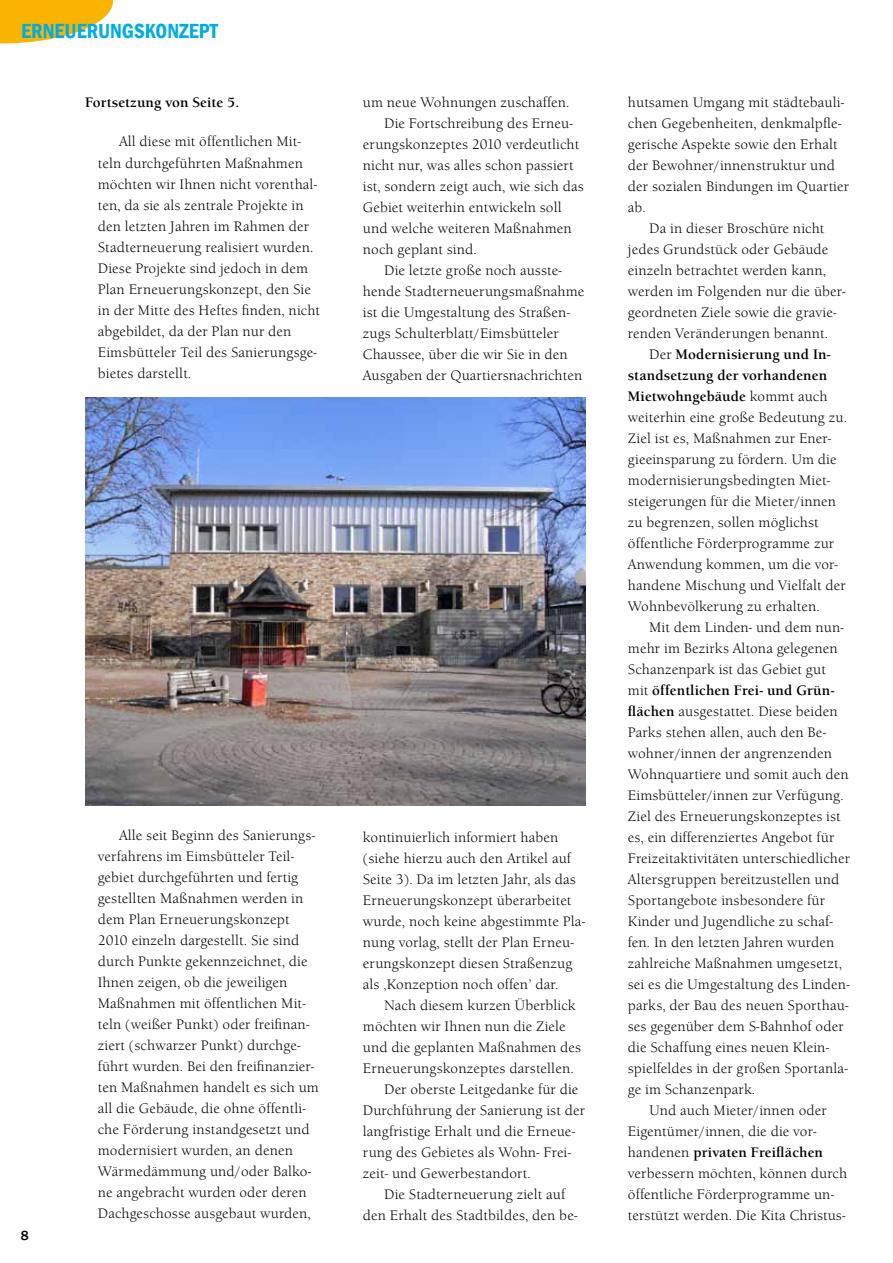
<style>
.page{position:relative;width:893px;height:1263px;background:#fff}
.page>*{position:absolute;margin:0;border:0;box-sizing:border-box;transform-origin:0 0}
.t1{font:600 condensed 21px "Franklin Gothic";color:#00ace5}
.t2{font:14.25px/21px "Berkeley Old Style EF";letter-spacing:.01em;color:#000}
.t3{font:700 14.25px "Berkeley Old Style EF";letter-spacing:.01em;color:#000}
.t4{font:500 13.5px "Franklin Gothic";color:#000}
.s1{font-weight:400}
.s2{font-weight:700}
</style>
<div class="page">
<svg style="left:0;top:0;width:113px;height:44px"></svg>
<img style="left:85px;top:398px;width:500px;height:408px">
<h1 class="t1" style="left:21px;top:17px;width:198px">ERNEUERUNGSKONZEPT</h1>
<p class="t3" style="left:85px;top:94px;width:156px">Fortsetzung von Seite 5.</p>
<p class="t2" style="left:98px;top:131px;width:224px;text-indent:21px">All diese mit öffentlichen Mit&shy;teln durchgeführten Maßnahmen möchten wir Ihnen nicht vorenthal&shy;ten, da sie als zentrale Projekte in den letzten Jahren im Rahmen der<br>Stadterneuerung realisiert wurden.<br>Diese Projekte sind jedoch in dem<br>Plan Erneuerungskonzept, den Sie in der Mitte des Heftes finden, nicht abgebildet, da der Plan nur den<br>Eimsbütteler Teil des Sanierungsge&shy;bietes darstellt.</p>
<p class="t4" style="left:21px;top:1227px;width:9px">8</p>
<p class="t2" style="left:98px;top:824px;width:223px;text-indent:21px">Alle seit Beginn des Sanierungs&shy;verfahrens im Eimsbütteler Teil&shy;gebiet durchgeführten und fertig gestellten Maßnahmen werden in dem Plan Erneuerungskonzept 2010 einzeln dargestellt. Sie sind durch Punkte gekennzeichnet, die Ihnen zeigen, ob die jeweiligen Maßnahmen mit öffentlichen Mit&shy;teln (weißer Punkt) oder freifinan&shy;ziert (schwarzer Punkt) durchge&shy;führt wurden. Bei den freifinanzier&shy;ten Maßnahmen handelt es sich um all die Gebäude, die ohne öffentli&shy;che Förderung instandgesetzt und modernisiert wurden, an denen Wärmedämmung und/oder Balko&shy;ne angebracht wurden oder deren Dachgeschosse ausgebaut wurden,</p>
<p class="t2" style="left:363px;top:92px;width:208px">um neue Wohnungen zuschaffen.</p>
<p class="t2" style="left:384px;top:113px;width:190px">Die Fortschreibung des Erneu-</p>
<p class="t2" style="left:363px;top:134px;width:218px">erungskonzeptes 2010 verdeutlicht</p>
<p class="t2" style="left:363px;top:155px;width:212px">nicht nur, was alles schon passiert</p>
<p class="t2" style="left:363px;top:176px;width:222px">ist, sondern zeigt auch, wie sich das</p>
<p class="t2" style="left:363px;top:197px;width:200px">Gebiet weiterhin entwickeln soll</p>
<p class="t2" style="left:363px;top:218px;width:210px">und welche weiteren Maßnahmen</p>
<p class="t2" style="left:363px;top:239px;width:115px">noch geplant sind.</p>
<p class="t2" style="left:384px;top:260px;width:179px">Die letzte große noch ausste-</p>
<p class="t2" style="left:363px;top:281px;width:223px">hende Stadterneuerungsmaßnahme</p>
<p class="t2" style="left:363px;top:302px;width:209px">ist die Umgestaltung des Straßen-</p>
<p class="t2" style="left:363px;top:323px;width:197px">zugs Schulterblatt/Eimsbütteler</p>
<p class="t2" style="left:363px;top:344px;width:206px">Chaussee, über die wir Sie in den</p>
<p class="t2" style="left:363px;top:365px;width:221px">Ausgaben der Quartiersnachrichten</p>
<p class="t2" style="left:363px;top:827px;width:224px">kontinuierlich informiert haben (siehe hierzu auch den Artikel auf Seite 3). Da im letzten Jahr, als das Erneuerungskonzept überarbeitet wurde, noch keine abgestimmte Pla&shy;nung vorlag, stellt der Plan Erneu&shy;erungskonzept diesen Straßenzug als ‚Konzeption noch offen’ dar.</p>
<p class="t2" style="left:384px;top:995px;width:193px">Nach diesem kurzen Überblick</p>
<p class="t2" style="left:363px;top:1016px;width:204px">möchten wir Ihnen nun die Ziele</p>
<p class="t2" style="left:363px;top:1037px;width:220px">und die geplanten Maßnahmen des</p>
<p class="t2" style="left:363px;top:1058px;width:212px">Erneuerungskonzeptes darstellen.</p>
<p class="t2" style="left:384px;top:1079px;width:196px">Der oberste Leitgedanke für die</p>
<p class="t2" style="left:363px;top:1100px;width:224px">Durchführung der Sanierung ist der</p>
<p class="t2" style="left:363px;top:1121px;width:214px">langfristige Erhalt und die Erneue-</p>
<p class="t2" style="left:363px;top:1142px;width:210px">rung des Gebietes als Wohn- Frei-</p>
<p class="t2" style="left:363px;top:1163px;width:169px">zeit- und Gewerbestandort.</p>
<p class="t2" style="left:384px;top:1184px;width:183px">Die Stadterneuerung zielt auf</p>
<p class="t2" style="left:363px;top:1205px;width:216px">den Erhalt des Stadtbildes, den be-</p>
<p class="t2" style="left:628px;top:92px;width:218px">hutsamen Umgang mit städtebauli-</p>
<p class="t2" style="left:628px;top:113px;width:215px">chen Gegebenheiten, denkmalpfle-</p>
<p class="t2" style="left:628px;top:134px;width:211px">gerische Aspekte sowie den Erhalt</p>
<p class="t2" style="left:628px;top:155px;width:209px">der Bewohner/innenstruktur und</p>
<p class="t2" style="left:628px;top:176px;width:223px">der sozialen Bindungen im Quartier</p>
<p class="t2" style="left:628px;top:197px;width:19px">ab.</p>
<p class="t2" style="left:649px;top:218px;width:177px">Da in dieser Broschüre nicht</p>
<p class="t2" style="left:628px;top:239px;width:202px">jedes Grundstück oder Gebäude</p>
<p class="t2" style="left:628px;top:260px;width:200px">einzeln betrachtet werden kann,</p>
<p class="t2" style="left:628px;top:281px;width:219px">werden im Folgenden nur die über-</p>
<p class="t2" style="left:628px;top:302px;width:210px">geordneten Ziele sowie die gravie-</p>
<p class="t2" style="left:628px;top:323px;width:202px">renden Veränderungen benannt.</p>
<p class="t3" style="left:649px;top:346px;width:183px"><span class="s1">Der</span> Modernisierung und In-</p>
<p class="t3" style="left:628px;top:367px;width:201px">standsetzung der vorhandenen</p>
<p class="t3" style="left:628px;top:388px;width:201px">Mietwohngebäude <span class="s1">kommt auch</span></p>
<p class="t2" style="left:628px;top:407px;width:221px">weiterhin eine große Bedeutung zu.</p>
<p class="t2" style="left:628px;top:428px;width:205px">Ziel ist es, Maßnahmen zur Ener-</p>
<p class="t2" style="left:628px;top:449px;width:210px">gieeinsparung zu fördern. Um die</p>
<p class="t2" style="left:628px;top:470px;width:204px">modernisierungsbedingten Miet-</p>
<p class="t2" style="left:628px;top:491px;width:210px">steigerungen für die Mieter/innen</p>
<p class="t2" style="left:628px;top:512px;width:192px">zu begrenzen, sollen möglichst</p>
<p class="t2" style="left:628px;top:533px;width:208px">öffentliche Förderprogramme zur</p>
<p class="t2" style="left:628px;top:554px;width:212px">Anwendung kommen, um die vor-</p>
<p class="t2" style="left:628px;top:575px;width:219px">handene Mischung und Vielfalt der</p>
<p class="t2" style="left:628px;top:596px;width:193px">Wohnbevölkerung zu erhalten.</p>
<p class="t2" style="left:649px;top:617px;width:196px">Mit dem Linden- und dem nun-</p>
<p class="t2" style="left:628px;top:638px;width:211px">mehr im Bezirks Altona gelegenen</p>
<p class="t2" style="left:628px;top:659px;width:199px">Schanzenpark ist das Gebiet gut</p>
<p class="t3" style="left:628px;top:682px;width:208px"><span class="s1">mit</span> öffentlichen Frei- und Grün-</p>
<p class="t2" style="left:628px;top:701px;width:211px"><span class="s2">flächen</span> ausgestattet. Diese beiden</p>
<p class="t2" style="left:628px;top:722px;width:200px">Parks stehen allen, auch den Be-</p>
<p class="t2" style="left:628px;top:743px;width:206px">wohner/innen der angrenzenden</p>
<p class="t2" style="left:628px;top:764px;width:222px">Wohnquartiere und somit auch den</p>
<p class="t2" style="left:628px;top:785px;width:217px">Eimsbütteler/innen zur Verfügung.</p>
<p class="t2" style="left:628px;top:806px;width:214px">Ziel des Erneuerungskonzeptes ist</p>
<p class="t2" style="left:628px;top:827px;width:208px">es, ein differenziertes Angebot für</p>
<p class="t2" style="left:628px;top:848px;width:224px">Freizeitaktivitäten unterschiedlicher</p>
<p class="t2" style="left:628px;top:869px;width:213px">Altersgruppen bereitzustellen und</p>
<p class="t2" style="left:628px;top:890px;width:199px">Sportangebote insbesondere für</p>
<p class="t2" style="left:628px;top:911px;width:207px">Kinder und Jugendliche zu schaf-</p>
<p class="t2" style="left:628px;top:932px;width:208px">fen. In den letzten Jahren wurden</p>
<p class="t2" style="left:628px;top:953px;width:216px">zahlreiche Maßnahmen umgesetzt,</p>
<p class="t2" style="left:628px;top:974px;width:224px">sei es die Umgestaltung des Linden-</p>
<p class="t2" style="left:628px;top:995px;width:222px">parks, der Bau des neuen Sporthau-</p>
<p class="t2" style="left:628px;top:1016px;width:217px">ses gegenüber dem S-Bahnhof oder</p>
<p class="t2" style="left:628px;top:1037px;width:203px">die Schaffung eines neuen Klein-</p>
<p class="t2" style="left:628px;top:1058px;width:221px">spielfeldes in der großen Sportanla-</p>
<p class="t2" style="left:628px;top:1079px;width:129px">ge im Schanzenpark.</p>
<p class="t2" style="left:649px;top:1100px;width:179px">Und auch Mieter/innen oder</p>
<p class="t2" style="left:628px;top:1121px;width:190px">Eigentümer/innen, die die vor-</p>
<p class="t3" style="left:628px;top:1144px;width:197px"><span class="s1">handenen</span> privaten Freiflächen</p>
<p class="t2" style="left:628px;top:1163px;width:221px">verbessern möchten, können durch</p>
<p class="t2" style="left:628px;top:1184px;width:208px">öffentliche Förderprogramme un-</p>
<p class="t2" style="left:628px;top:1205px;width:219px">terstützt werden. Die Kita Christus-</p>
</div>
